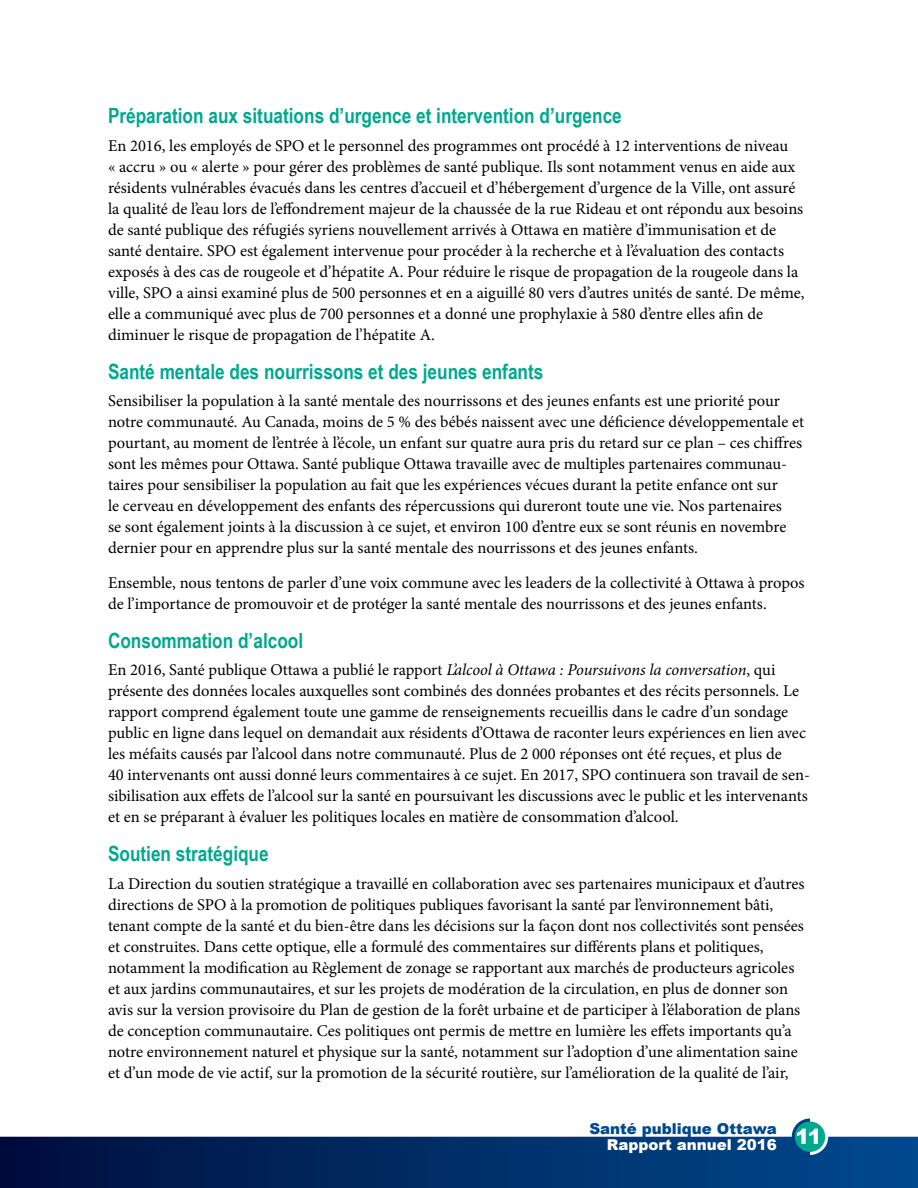
<style>
.page{position:relative;width:918px;height:1188px;background:#fff}
.page>*{position:absolute;margin:0;border:0;box-sizing:border-box;transform-origin:0 0}
.Sub_Header__H3{font:700 21px "Arial Narrow";color:#00a88e}
.Body_Text__P{font:16.5px/21px "Minion Pro";color:#000}
.t1{font:900 15px/15.5px "Arial";color:#004990}
.s1{font-style:italic}
.s2{color:#fff}
</style>
<div class="page">
<svg style="left:0;top:1118px;width:918px;height:70px"></svg>
<div style="left:795px;top:1122px;width:30px;height:30px;background:#00a88e;border-radius:50%"></div>
<h3 class="Sub_Header__H3" style="left:108px;top:100px;width:515px">Préparation aux situations d’urgence et intervention d’urgence</h3>
<p class="Body_Text__P" style="left:108px;top:135px;width:698px">En 2016, les employés de SPO et le personnel des programmes ont procédé à 12 interventions de niveau<br>« accru » ou « alerte » pour gérer des problèmes de santé publique. Ils sont notamment venus en aide aux résidents vulnérables évacués dans les centres d’accueil et d’hébergement d’urgence de la Ville, ont assuré la qualité de l’eau lors de l’effondrement majeur de la chaussée de la rue Rideau et ont répondu aux besoins de santé publique des réfugiés syriens nouvellement arrivés à Ottawa en matière d’immunisation et de santé dentaire. SPO est également intervenue pour procéder à la recherche et à l’évaluation des contacts exposés à des cas de rougeole et d’hépatite A. Pour réduire le risque de propagation de la rougeole dans la ville, SPO a ainsi examiné plus de 500 personnes et en a aiguillé 80 vers d’autres unités de santé. De même, elle a communiqué avec plus de 700 personnes et a donné une prophylaxie à 580 d’entre elles afin de diminuer le risque de propagation de l’hépatite A.</p>
<h3 class="Sub_Header__H3" style="left:108px;top:355px;width:437px">Santé mentale des nourrissons et des jeunes enfants</h3>
<p class="Body_Text__P" style="left:108px;top:391px;width:698px">Sensibiliser la population à la santé mentale des nourrissons et des jeunes enfants est une priorité pour notre communauté. Au Canada, moins de 5 % des bébés naissent avec une déficience développementale et pourtant, au moment de l’entrée à l’école, un enfant sur quatre aura pris du retard sur ce plan – ces chiffres sont les mêmes pour Ottawa. Santé publique Ottawa travaille avec de multiples partenaires communau&shy;taires pour sensibiliser la population au fait que les expériences vécues durant la petite enfance ont sur<br>le cerveau en développement des enfants des répercussions qui dureront toute une vie. Nos partenaires<br>se sont également joints à la discussion à ce sujet, et environ 100 d’entre eux se sont réunis en novembre dernier pour en apprendre plus sur la santé mentale des nourrissons et des jeunes enfants.</p>
<p class="Body_Text__P" style="left:108px;top:572px;width:698px">Ensemble, nous tentons de parler d’une voix commune avec les leaders de la collectivité à Ottawa à propos de l’importance de promouvoir et de protéger la santé mentale des nourrissons et des jeunes enfants.</p>
<h3 class="Sub_Header__H3" style="left:108px;top:624px;width:197px">Consommation d’alcool</h3>
<p class="Body_Text__P" style="left:108px;top:660px;width:704px">En 2016, Santé publique Ottawa a publié le rapport <span class="s1">L’alcool à Ottawa : Poursuivons la conversation</span>, qui présente des données locales auxquelles sont combinés des données probantes et des récits personnels. Le rapport comprend également toute une gamme de renseignements recueillis dans le cadre d’un sondage public en ligne dans lequel on demandait aux résidents d’Ottawa de raconter leurs expériences en lien avec les méfaits causés par l’alcool dans notre communauté. Plus de 2 000 réponses ont été reçues, et plus de<br>40 intervenants ont aussi donné leurs commentaires à ce sujet. En 2017, SPO continuera son travail de sen&shy;sibilisation aux effets de l’alcool sur la santé en poursuivant les discussions avec le public et les intervenants et en se préparant à évaluer les politiques locales en matière de consommation d’alcool.</p>
<h3 class="Sub_Header__H3" style="left:108px;top:838px;width:162px">Soutien stratégique</h3>
<p class="Body_Text__P" style="left:108px;top:873px;width:698px">La Direction du soutien stratégique a travaillé en collaboration avec ses partenaires municipaux et d’autres directions de SPO à la promotion de politiques publiques favorisant la santé par l’environnement bâti, tenant compte de la santé et du bien-être dans les décisions sur la façon dont nos collectivités sont pensées et construites. Dans cette optique, elle a formulé des commentaires sur différents plans et politiques, notamment la modification au Règlement de zonage se rapportant aux marchés de producteurs agricoles et aux jardins communautaires, et sur les projets de modération de la circulation, en plus de donner son avis sur la version provisoire du Plan de gestion de la forêt urbaine et de participer à l’élaboration de plans de conception communautaire. Ces politiques ont permis de mettre en lumière les effets importants qu’a notre environnement naturel et physique sur la santé, notamment sur l’adoption d’une alimentation saine et d’un mode de vie actif, sur la promotion de la sécurité routière, sur l’amélioration de la qualité de l’air,</p>
<p class="t1" style="left:607px;top:1121px;width:216px;text-indent:-17px">Santé publique Ottawa<br><span class="s2">Rapport annuel 2016</span> <sup>11</sup></p>
</div>
